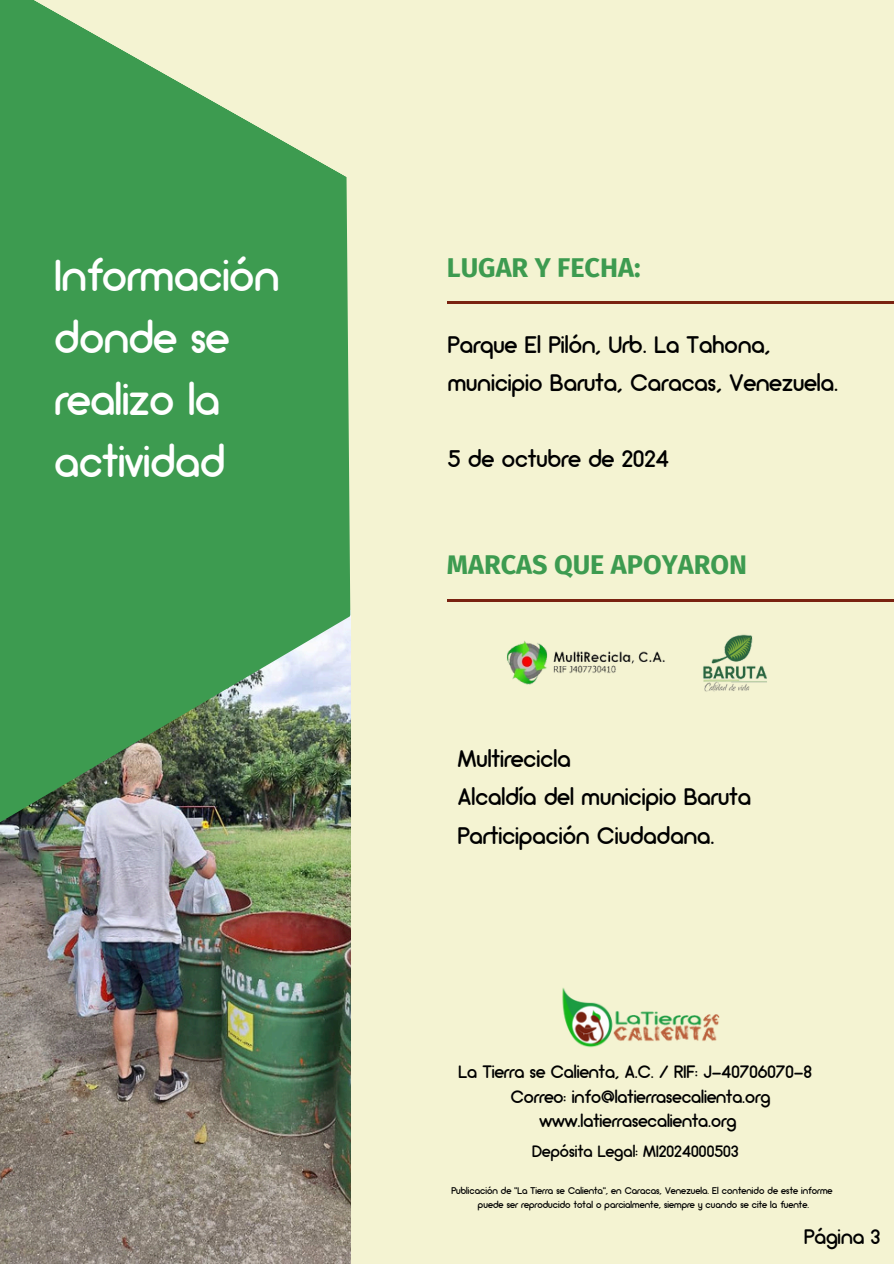
<style>
.page{position:relative;width:894px;height:1264px;background:#fff}
.page>*{position:absolute;margin:0;border:0;box-sizing:border-box;transform-origin:0 0}
.t1{font:44.55px/61.8px "Arciform";color:#fff}
.t2{font:700 27px "Fira Sans";color:#3d9b50}
.t3{font:24px/38.2px "Arciform";letter-spacing:.005em;color:#000}
.t4{font:21px "Arciform";color:#000}
.t5{font:18px "Arciform";color:#000}
.t6{font:16.5px "Arciform";letter-spacing:.005em;color:#000}
.t7{font:9.75px "Arciform";letter-spacing:.005em;color:#000}
</style>
<div class="page">
<div style="left:0;top:0;width:893px;height:1263px;background:#f4f3d2"></div>
<img style="left:0;top:839px;width:350px;height:423px">
<svg style="left:0;top:0;width:350px;height:839px;background:#58a062"></svg>
<hr style="left:446px;top:301px;width:447px;height:2px;background:#792211">
<hr style="left:446px;top:599px;width:447px;height:2px;background:#792211">
<img style="left:507px;top:640px;width:158px;height:45px">
<img style="left:562px;top:988px;width:157px;height:60px">
<img style="left:703px;top:634px;width:64px;height:58px">
<h3 class="t1" style="left:54px;top:249px;width:226px">Información donde se realizo la actividad</h3>
<p class="t2" style="left:446px;top:252px;width:195px">LUGAR Y FECHA:</p>
<h2 class="t3" style="left:447px;top:327px;width:392px">Parque El Pilón, Urb. La Tahona, municipio Baruta, Caracas, Venezuela.</h2>
<p class="t3" style="left:447px;top:442px;width:223px">5 de octubre de 2024</p>
<h3 class="t2" style="left:446px;top:549px;width:301px">MARCAS QUE APOYARON</h3>
<p class="t3" style="left:457px;top:742px;width:295px">Multirecicla<br>Alcaldía del municipio Baruta<br>Participación Ciudadana.</p>
<h5 class="t5" style="left:458px;top:1064px;width:354px">La Tierra se Calienta, A.C. / RIF: J-40706070-8</h5>
<h5 class="t5" style="left:510px;top:1089px;width:261px">Correo: info@latierrasecalienta.org</h5>
<h5 class="t5" style="left:539px;top:1113px;width:198px">www.latierrasecalienta.org</h5>
<h4 class="t6" style="left:532px;top:1144px;width:208px">Depósita Legal: MI2024000503</h4>
<p class="t7" style="left:451px;top:1186px;width:382px">Publicación de "La Tierra se Calienta", en Caracas, Venezuela. El contenido de este informe</p>
<p class="t7" style="left:478px;top:1200px;width:332px">puede ser reproducido total o parcialmente, siempre y cuando se cite la fuente.</p>
<h5 class="t4" style="left:803px;top:1228px;width:77px">Página 3</h5>
</div>
